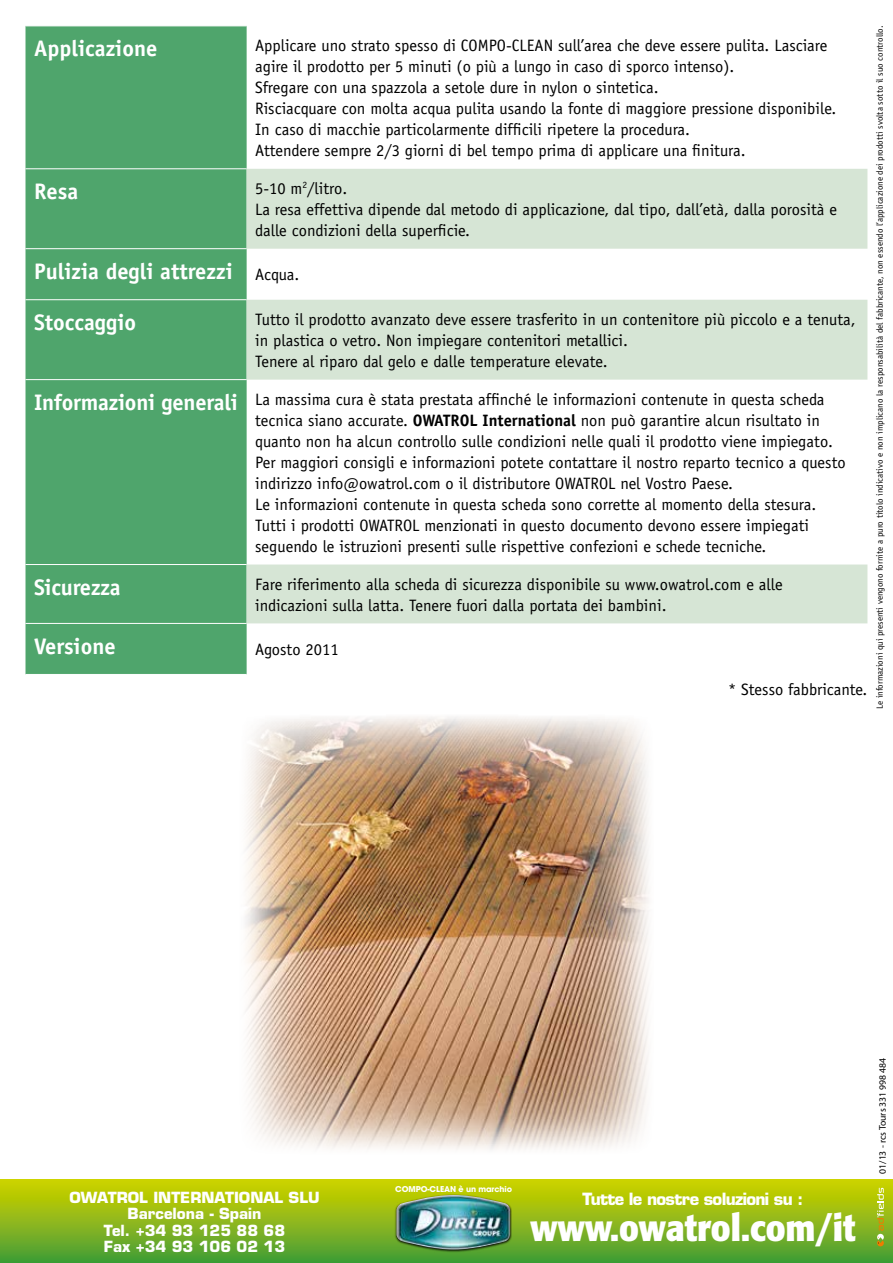
<style>
.page{position:relative;width:893px;height:1263px;background:#fff}
.page>*{position:absolute;margin:0;border:0;box-sizing:border-box;transform-origin:0 0}
.t1{font:700 36.6px "Formata";color:#fff;scale:.9 1}
.t2{font:700 22.5px "Officina Sans";color:#fff}
.t3{font:16.5px/21px "Officina Sans";color:#000}
.t4{font:700 16.5px "Eurostile";letter-spacing:-.04em;color:#fff}
.t5{font:700 15px/16.5px "Eurostile";color:#fff;text-align:center}
.t6{font:9.75px "Myriad MM 400 600";color:#000}
.t7{font:9px "Officina Sans";color:#000}
.t8{font:700 7.95px "Avant Garde";letter-spacing:-.01em;color:#fff}
.s1{font-weight:400;font-size:16.5px;color:#000}
.s2{font-weight:700;font-size:22.5px;color:#fff}
.s3{font-weight:700}
</style>
<div class="page">
<div style="left:0;top:1179px;width:893px;height:84px;background:linear-gradient(to bottom,#d5d400,#469d39)"></div>
<svg style="left:877px;top:1188px;width:7px;height:58px"></svg>
<div style="left:395px;top:1194px;width:117px;height:58px;background:#000;opacity:.9"></div>
<img style="left:397px;top:1195px;width:113px;height:54px">
<img style="left:245px;top:717px;width:404px;height:433px">
<div style="left:26px;top:27px;width:221px;height:647px;background:#4fa56c"></div>
<svg style="left:247px;top:169px;width:620px;height:454px"></svg>
<hr style="left:26px;top:168px;width:221px;height:1px;background:#fff">
<hr style="left:26px;top:248px;width:221px;height:1px;background:#fff">
<hr style="left:26px;top:299px;width:221px;height:1px;background:#fff">
<hr style="left:26px;top:379px;width:221px;height:1px;background:#fff">
<hr style="left:26px;top:564px;width:221px;height:1px;background:#fff">
<hr style="left:26px;top:623px;width:221px;height:1px;background:#fff">
<h2 class="t2" style="left:34px;top:35px;width:125px">Applicazione</h2>
<p class="t3" style="left:255px;top:35px;width:583px">Applicare uno strato spesso di COMPO-CLEAN sull’area che deve essere pulita. Lasciare agire il prodotto per 5 minuti (o più a lungo in caso di sporco intenso).<br>Sfregare con una spazzola a setole dure in nylon o sintetica.<br>Risciacquare con molta acqua pulita usando la fonte di maggiore pressione disponibile.<br>In caso di macchie particolarmente difficili ripetere la procedura.<br>Attendere sempre 2/3 giorni di bel tempo prima di applicare una finitura.</p>
<h2 class="t2" style="left:34px;top:178px;width:46px">Resa</h2>
<p class="t3" style="left:255px;top:178px;width:583px">5-10 m<sup>2</sup>/litro.<br>La resa effettiva dipende dal metodo di applicazione, dal tipo, dall’età, dalla porosità e dalle condizioni della superficie.</p>
<h2 class="t2" style="left:34px;top:257px;width:267px">Pulizia degli attrezzi <span class="s1">Acqua.</span></h2>
<h2 class="t2" style="left:34px;top:308px;width:104px">Stoccaggio</h2>
<p class="t3" style="left:255px;top:309px;width:602px">Tutto il prodotto avanzato deve essere trasferito in un contenitore più piccolo e a tenuta, in plastica o vetro. Non impiegare contenitori metallici.<br>Tenere al riparo dal gelo e dalle temperature elevate.</p>
<p class="t3" style="left:255px;top:389px;width:592px;text-indent:-221px"><span class="s2">Informazioni generali</span> La massima cura è stata prestata affinché le informazioni contenute in questa scheda tecnica siano accurate. <span class="s3">OWATROL International</span> non può garantire alcun risultato in quanto non ha alcun controllo sulle condizioni nelle quali il prodotto viene impiegato.<br>Per maggiori consigli e informazioni potete contattare il nostro reparto tecnico a questo indirizzo info@owatrol.com o il distributore OWATROL nel Vostro Paese.<br>Le informazioni contenute in questa scheda sono corrette al momento della stesura.<br>Tutti i prodotti OWATROL menzionati in questo documento devono essere impiegati seguendo le istruzioni presenti sulle rispettive confezioni e schede tecniche.</p>
<h2 class="t2" style="left:34px;top:573px;width:88px">Sicurezza</h2>
<p class="t3" style="left:255px;top:574px;width:529px">Fare riferimento alla scheda di sicurezza disponibile su www.owatrol.com e alle indicazioni sulla latta. Tenere fuori dalla portata dei bambini.</p>
<h2 class="t2" style="left:34px;top:632px;width:83px">Versione</h2>
<p class="t3" style="left:255px;top:639px;width:85px">Agosto 2011</p>
<p class="t3" style="left:728px;top:679px;width:141px">* Stesso fabbricante.</p>
<p class="t7" style="left:874px;top:709px;width:685px;rotate:-90deg">Le informazioni qui presenti vengono fornite a puro titolo indicativo e non implicano la responsabilità del fabbricante, non essendo l’applicazione dei prodotti svolta sotto il suo controllo.</p>
<p class="t5" style="left:69px;top:1189px;width:50px">Owatro</p>
<p class="t5" style="left:139px;top:1189px;width:31px">l Intern</p>
<p class="t5" style="left:215px;top:1189px;width:21px">ation</p>
<p class="t5" style="left:263px;top:1189px;width:58px">al SLU</p>
<p class="t5" style="left:104px;top:1205px;width:183px">Barcelona - Spain<br>Tel. +34 93 125 88 68<br>Fax +34 93 106 02 13</p>
<p class="t8" style="left:395px;top:1184px;width:118px">COMPO-CLEAN è un marchio</p>
<p class="t4" style="left:582px;top:1189px;width:222px">Tutte le nostre soluzioni su :</p>
<h1 class="t1" style="left:530px;top:1205px;width:363px">www.owatrol.com/it</h1>
<p class="t6" style="left:878px;top:1174px;width:118px;rotate:-90deg">01/13 - rcs Tours 331 998 484</p>
</div>
